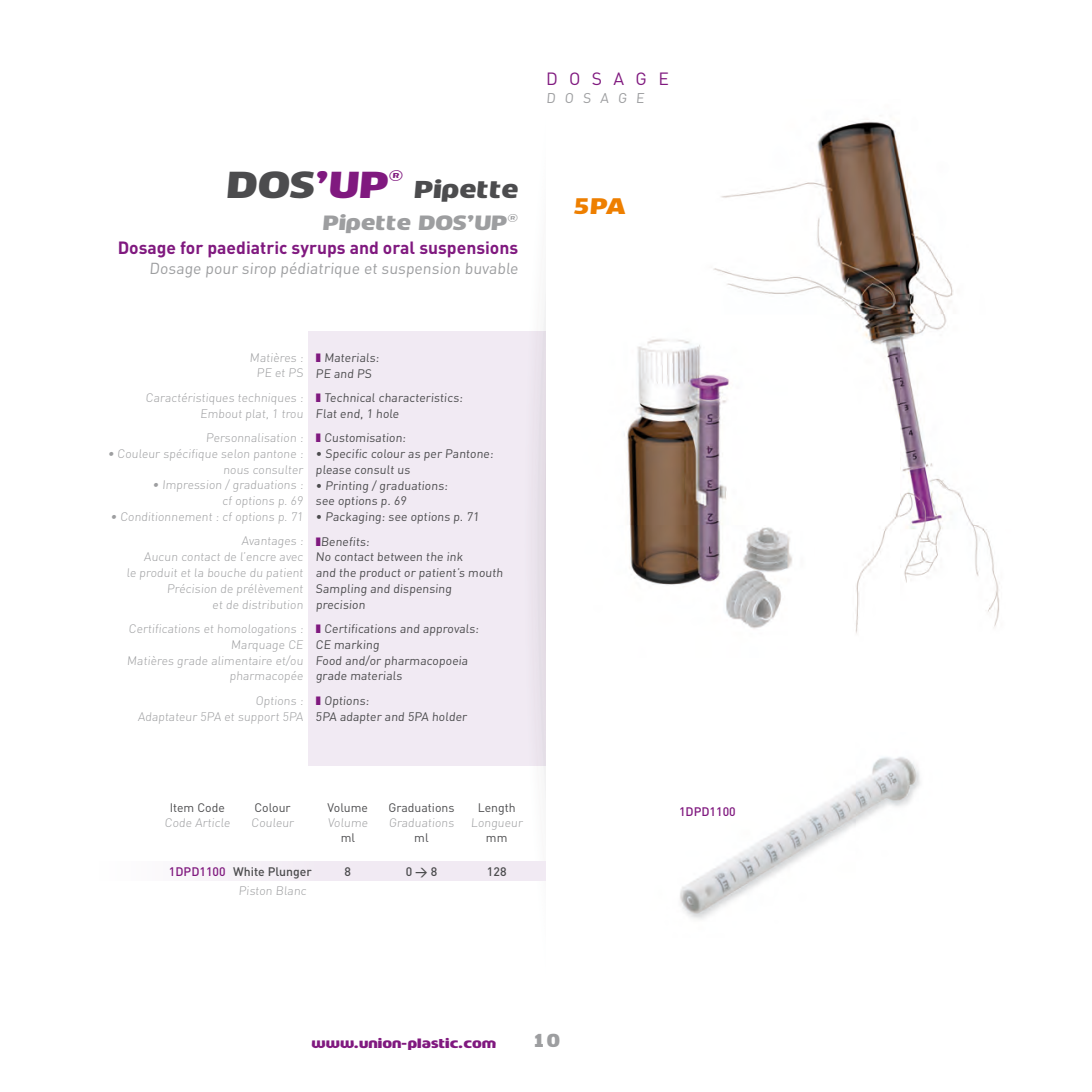
<style>
.page{position:relative;width:1092px;height:1092px;background:#fff}
.page>*{position:absolute;margin:0;border:0;box-sizing:border-box;transform-origin:0 0}
.t1{font:22.75px "Mob";color:#4c4c4e}
.t2{font:21px "Mob";color:#ee7f00}
.t3{font:19.25px "Mob";color:#9d9ea0}
.t4{font:700 17.5px "DIN";color:#80197f}
.t5{font:17.5px "DIN";color:#80197f}
.t6{font:17.5px "Mob";color:#9d9ea0}
.t7{font:15.75px "DIN";color:#9d9ea0}
.t8{font:14px "DIN";color:#9d9ea0}
.t9{font:300 12.25px/15.8px "DIN";color:#9d9ea0;text-align:right}
.t10{font:12.25px/15.8px "DIN";color:#4c4c4e}
.t11{font:500 12.25px "DIN";color:#4c4c4e}
.t12{font:12.25px "Mob";color:#80197f}
.t13{font:500 12.25px "DIN";color:#80197f}
.s1{font-size:35px}
.s2{font-size:35px;color:#80197f}
.s3{font-weight:400}
.s4{color:#80197f}
</style>
<div class="page">
<div style="left:309px;top:331px;width:237px;height:434px;background:#f1eaf3"></div>
<svg style="left:524px;top:294px;width:22px;height:587px"></svg>
<div style="left:99px;top:861px;width:447px;height:19px;background:linear-gradient(to right,#fbf9fb,#eee5f0)"></div>
<img style="left:680px;top:757px;width:240px;height:162px">
<img style="left:624px;top:339px;width:61px;height:246px">
<img style="left:685px;top:119px;width:315px;height:515px">
<h1 class="t1" style="left:226px;top:177px;width:296px"><span class="s1">Dos</span><span class="s2">’UP</span><sup>®</sup> Pipette</h1>
<h3 class="t3" style="left:322px;top:212px;width:199px">Pipette Dos’UP®</h3>
<h3 class="t4" style="left:118px;top:236px;width:402px">Dosage for paediatric syrups and oral suspensions</h3>
<p class="t7" style="left:149px;top:258px;width:372px">Dosage pour sirop pédiatrique et suspension buvable</p>
<h3 class="t5" style="left:546px;top:67px;width:124px">D O S A G E</h3>
<p class="t8" style="left:546px;top:90px;width:101px">DOSAGE</p>
<h2 class="t2" style="left:572px;top:195px;width:58px">5PA</h2>
<p class="t9" style="left:249px;top:349px;width:56px;text-align:center">Matières :<br>PE et PS</p>
<p class="t9" style="left:145px;top:389px;width:160px">Caractéristiques techniques :<br>Embout plat, 1 trou</p>
<p class="t9" style="left:206px;top:429px;width:100px">Personnalisation :</p>
<p class="t9" style="left:108px;top:445px;width:198px"><span class="s3">•</span> Couleur spécifique selon pantone : nous consulter</p>
<p class="t9" style="left:152px;top:477px;width:153px"><span class="s3">•</span> Impression / graduations : cf options p. 69</p>
<p class="t9" style="left:110px;top:504px;width:195px;line-height:24.5px"><span class="s3">•</span> Conditionnement : cf options p. 71<br>Avantages :</p>
<p class="t9" style="left:126px;top:548px;width:179px">Aucun contact de l’encre avec<br>le produit et la bouche du patient<br>Précision de prélèvement<br>et de distribution</p>
<p class="t9" style="left:127px;top:620px;width:179px">Certifications et homologations :<br>Marquage CE<br>Matières grade alimentaire et/ou pharmacopée</p>
<p class="t9" style="left:138px;top:692px;width:168px">Options :<br>Adaptateur 5PA et support 5PA</p>
<p class="t10" style="left:315px;top:349px;width:66px;text-indent:8px">Materials:<br>PE and PS</p>
<p class="t10" style="left:315px;top:389px;width:150px;text-indent:8px">Technical characteristics:<br>Flat end, 1 hole</p>
<p class="t10" style="left:324px;top:429px;width:84px">Customisation:</p>
<p class="t10" style="left:315px;top:445px;width:180px">• Specific colour as per Pantone: please consult us</p>
<p class="t10" style="left:315px;top:477px;width:135px">• Printing / graduations: see options p. 69</p>
<p class="t10" style="left:321px;top:504px;width:161px;line-height:24.5px;text-indent:-5px">• Packaging: see options p. 71<br>Benefits:</p>
<p class="t10" style="left:315px;top:548px;width:190px">No contact between the ink<br>and the product or patient’s mouth<br>Sampling and dispensing precision</p>
<p class="t10" style="left:315px;top:620px;width:166px;text-indent:9px">Certifications and approvals:<br>CE marking<br>Food and/or pharmacopoeia grade materials</p>
<p class="t10" style="left:315px;top:692px;width:154px;text-indent:8px">Options:<br>5PA adapter and 5PA holder</p>
<p class="t10" style="left:170px;top:799px;width:57px">Item Code</p>
<p class="t10" style="left:254px;top:799px;width:38px">Colour</p>
<p class="t10" style="left:327px;top:799px;width:42px">Volume</p>
<p class="t10" style="left:388px;top:799px;width:68px">Graduations</p>
<p class="t10" style="left:477px;top:799px;width:39px">Length</p>
<p class="t9" style="left:164px;top:814px;width:68px">Code Article</p>
<p class="t9" style="left:251px;top:814px;width:45px">Couleur</p>
<p class="t9" style="left:328px;top:814px;width:43px">Volume</p>
<p class="t9" style="left:388px;top:814px;width:137px">Graduations Longueur</p>
<p class="t10" style="left:340px;top:828px;width:16px">ml</p>
<p class="t10" style="left:414px;top:828px;width:16px">ml</p>
<p class="t10" style="left:486px;top:828px;width:23px">mm</p>
<p class="t11" style="left:169px;top:863px;width:144px"><span class="s4">1DPD1100</span> White Plunger</p>
<p class="t11" style="left:344px;top:863px;width:8px">8</p>
<p class="t11" style="left:405px;top:863px;width:33px">0 &gt; 8</p>
<p class="t11" style="left:487px;top:863px;width:21px">128</p>
<p class="t9" style="left:238px;top:882px;width:71px">Piston Blanc</p>
<p class="t13" style="left:679px;top:803px;width:58px">1DPD1100</p>
<p class="t12" style="left:311px;top:1035px;width:186px">www.union-plastic.com</p>
<h3 class="t6" style="left:531px;top:1030px;width:31px">10</h3>
</div>
